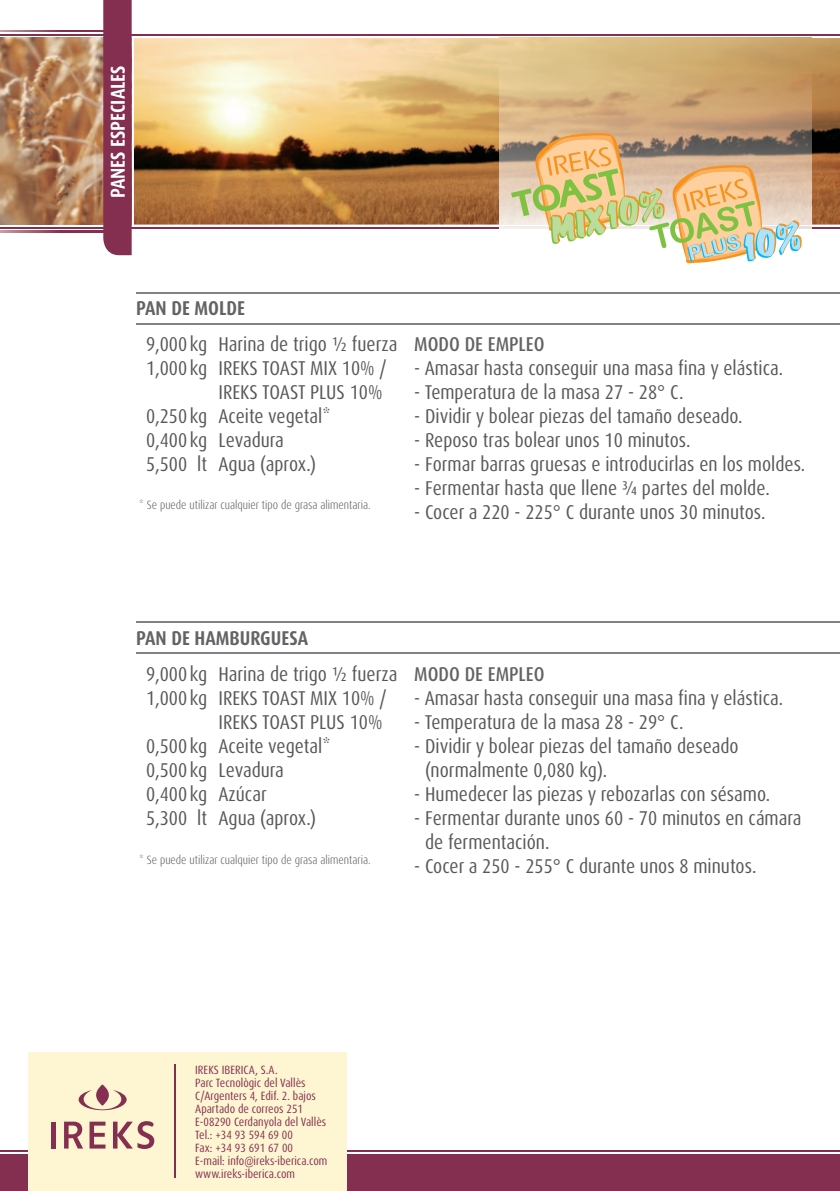
<style>
.page{position:relative;width:840px;height:1191px;background:#fff}
.page>*{position:absolute;margin:0;border:0;box-sizing:border-box;transform-origin:0 0}
.t1{font:condensed 20px/24px "Dax Pro";color:#57585a}
.t2{font:700 condensed 20px "Dax Pro";color:#636366}
.t3{font:500 condensed 20px "Dax Pro";color:#636366}
.t4{font:700 condensed 20px "Dax Pro";color:#fff}
.t5{font:condensed 12px/13px "Dax Pro";color:#842f4f}
.t6{font:300 condensed 12px "Dax Pro";color:#57585a}
</style>
<div class="page">
<img style="left:0;top:38px;width:103px;height:187px">
<hr style="left:0;top:34px;width:839px;height:2px;background:#842f4f">
<hr style="left:0;top:227px;width:839px;height:1px;background:#842f4f">
<img style="left:134px;top:38px;width:705px;height:187px">
<hr style="left:0;top:1150px;width:839px;height:1px;background:#842f4f">
<div style="left:0;top:1154px;width:839px;height:37px;background:#842f4f"></div>
<svg style="left:0;top:30px;width:103px;height:2px"></svg>
<svg style="left:0;top:231px;width:103px;height:1px"></svg>
<svg style="left:103px;top:0;width:29px;height:255px;background:#863251"></svg>
<hr style="left:136px;top:621px;width:703px;height:1px;background:#808285">
<hr style="left:136px;top:652px;width:703px;height:2px;background:#808285">
<svg style="left:499px;top:227px;width:312px;height:1px"></svg>
<img style="left:499px;top:38px;width:312px;height:187px">
<svg style="left:510px;top:132px;width:291px;height:132px"></svg>
<hr style="left:136px;top:292px;width:703px;height:2px;background:#808285">
<hr style="left:136px;top:323px;width:703px;height:2px;background:#808285">
<div style="left:170px;top:1053px;width:176px;height:138px;background:#fef5d2"></div>
<div style="left:28px;top:1053px;width:148px;height:136px;background:#fef5d2"></div>
<hr style="left:51px;top:1121px;width:4px;height:27px;background:#842f4f">
<svg style="left:64px;top:1121px;width:19px;height:27px"></svg>
<svg style="left:89px;top:1121px;width:16px;height:27px"></svg>
<svg style="left:113px;top:1121px;width:41px;height:28px"></svg>
<svg style="left:79px;top:1084px;width:47px;height:26px"></svg>
<hr style="left:174px;top:1064px;width:2px;height:114px;background:#842f4f">
<p class="t4" style="left:105px;top:198px;width:134px;rotate:-90deg">PANES ESPECIALES</p>
<p class="t2" style="left:136px;top:295px;width:110px">PAN DE MOLDE</p>
<p class="t1" style="left:146px;top:332px;width:253px">9,000 kg Harina de trigo 1⁄2 fuerza</p>
<p class="t1" style="left:146px;top:356px;width:242px">1,000 kg IREKS TOAST MIX 10% /</p>
<p class="t1" style="left:218px;top:380px;width:165px">IREKS TOAST PLUS 10%</p>
<p class="t1" style="left:146px;top:404px;width:186px">0,250 kg Aceite vegetal*</p>
<p class="t1" style="left:146px;top:428px;width:139px">0,400 kg Levadura</p>
<p class="t1" style="left:146px;top:452px;width:171px">5,500 lt Agua (aprox.)</p>
<p class="t6" style="left:139px;top:497px;width:233px">* Se puede utilizar cualquier tipo de grasa alimentaria.</p>
<p class="t3" style="left:414px;top:331px;width:132px">MODO DE EMPLEO</p>
<p class="t1" style="left:414px;top:356px;width:370px">- Amasar hasta conseguir una masa fina y elástica.</p>
<p class="t1" style="left:414px;top:380px;width:270px">- Temperatura de la masa 27 - 28° C.</p>
<p class="t1" style="left:414px;top:404px;width:329px">- Dividir y bolear piezas del tamaño deseado.</p>
<p class="t1" style="left:414px;top:428px;width:278px">- Reposo tras bolear unos 10 minutos.</p>
<p class="t1" style="left:414px;top:452px;width:392px">- Formar barras gruesas e introducirlas en los moldes.</p>
<p class="t1" style="left:414px;top:476px;width:357px">- Fermentar hasta que llene 3⁄4 partes del molde.</p>
<p class="t1" style="left:414px;top:500px;width:352px">- Cocer a 220 - 225° C durante unos 30 minutos.</p>
<p class="t2" style="left:136px;top:625px;width:173px">PAN DE HAMBURGUESA</p>
<p class="t1" style="left:146px;top:662px;width:253px">9,000 kg Harina de trigo 1⁄2 fuerza</p>
<p class="t1" style="left:146px;top:686px;width:242px">1,000 kg IREKS TOAST MIX 10% /</p>
<p class="t1" style="left:218px;top:710px;width:165px">IREKS TOAST PLUS 10%</p>
<p class="t1" style="left:146px;top:734px;width:186px">0,500 kg Aceite vegetal*</p>
<p class="t1" style="left:146px;top:758px;width:139px">0,500 kg Levadura</p>
<p class="t1" style="left:146px;top:782px;width:122px">0,400 kg Azúcar</p>
<p class="t1" style="left:146px;top:806px;width:171px">5,300 lt Agua (aprox.)</p>
<p class="t6" style="left:139px;top:852px;width:233px">* Se puede utilizar cualquier tipo de grasa alimentaria.</p>
<p class="t3" style="left:414px;top:661px;width:132px">MODO DE EMPLEO</p>
<p class="t1" style="left:414px;top:686px;width:370px">- Amasar hasta conseguir una masa fina y elástica.</p>
<p class="t1" style="left:414px;top:710px;width:270px">- Temperatura de la masa 28 - 29° C.</p>
<p class="t1" style="left:425px;top:734px;width:315px;text-indent:-11px">- Dividir y bolear piezas del tamaño deseado (normalmente 0,080 kg).</p>
<p class="t1" style="left:414px;top:782px;width:357px">- Humedecer las piezas y rebozarlas con sésamo.</p>
<p class="t1" style="left:425px;top:806px;width:377px;text-indent:-11px">- Fermentar durante unos 60 - 70 minutos en cámara de fermentación.</p>
<p class="t1" style="left:414px;top:854px;width:343px">- Cocer a 250 - 255° C durante unos 8 minutos.</p>
<p class="t5" style="left:195px;top:1063px;width:134px">IREKS IBERICA, S.A.<br>Parc Tecnològic del Vallès<br>C/Argenters 4, Edif. 2. bajos<br>Apartado de correos 251<br>E-08290 Cerdanyola del Vallès<br>Tel.: +34 93 594 69 00<br>Fax: +34 93 691 67 00<br>E-mail: info@ireks-iberica.com www.ireks-iberica.com</p>
</div>
